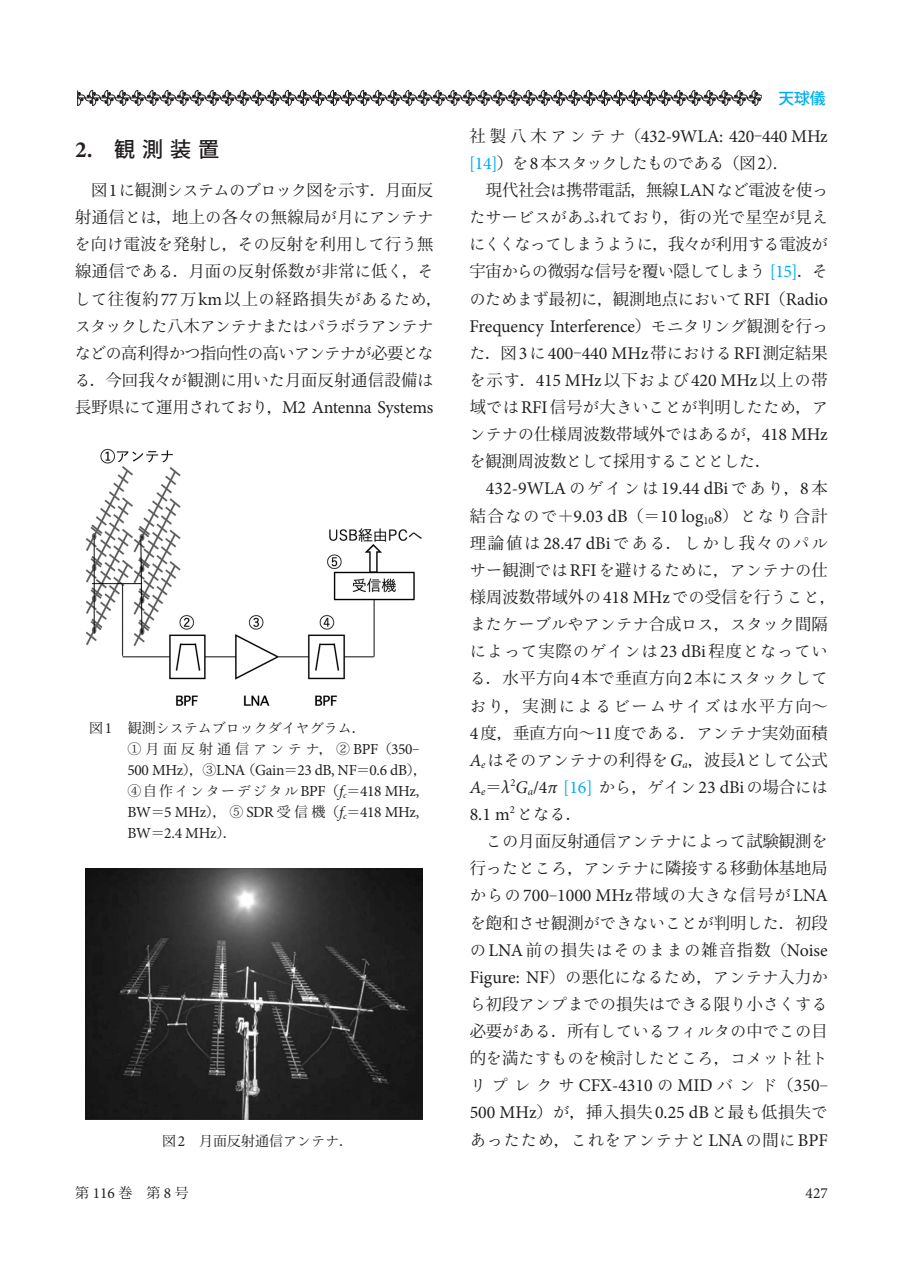
<style>
.page{position:relative;width:903px;height:1275px;background:#fff}
.page>*{position:absolute;margin:0;border:0;box-sizing:border-box;transform-origin:0 0}
.t1{font:500 21px "Koz Go Pr 6 N";color:#231f20}
.t2{font:17.85px/27.1px "Minion Pro";letter-spacing:-.005em;color:#231f20;text-align:justify}
.t3{font:16.28px/27.1px "Ryo Text Plus N";color:#231f20;text-align:justify}
.t4{font:16.28px/27.1px "Koz Min Pr 6 N";letter-spacing:.02em;color:#231f20}
.t5{font:16.28px/27.1px "Ryo Text Plus N";letter-spacing:-.05em;color:#231f20}
.t6{font:16.28px "Ryo Text Plus N";letter-spacing:-.065em;color:#231f20}
.t7{font:16.28px "Ryo Text Plus N";letter-spacing:.045em;color:#231f20}
.t8{font:16.28px "Ryo Text Plus N";letter-spacing:-.045em;color:#231f20}
.t9{font:16.28px "Koz Min Pr 6 N";letter-spacing:-.01em;color:#231f20}
.t10{font:16.28px "Ryo Text Plus N";letter-spacing:.12em;color:#231f20}
.t11{font:500 15.75px "Koz Go Pr 6 N";color:#00aeef}
.t12{font:15.4px/21px "Minion Pro";letter-spacing:-.02em;color:#231f20}
.t13{font:14px "Koz Min Pr 6 N";letter-spacing:.26em;color:#231f20}
.t14{font:14px "Koz Min Pr 6 N";letter-spacing:.285em;color:#231f20}
.t15{font:14px "Ryo Text Plus N";color:#231f20}
.s1{font-family:"Minion Pro";font-weight:700;font-size:23.1px}
.s2{font-family:"Koz Min Pr 6 N"}
.s3{font-family:"Minion Pro";font-size:17.85px}
.s4{font-family:"Ryo Text Plus N"}
.s5{font-family:"Koz Min Pr 6 N";font-size:16.28px}
.s6{font-family:"Ryo Text Plus N";font-size:16.28px}
.s7{font-family:"Minion Pro";font-size:15.4px}
.s8{font-family:"Koz Min Pr 6 N";font-size:14px}
.s9{font-family:"Ryo Text Plus N";font-size:14px}
.s10{font-style:italic}
.s11{font-family:"Minion Pro";font-size:17.85px;color:#00aeef}
.s12{font-family:"Minion Pro";font-style:italic;font-size:17.85px}
</style>
<div class="page">
<img style="left:86px;top:448px;width:336px;height:258px">
<img style="left:86px;top:868px;width:337px;height:251px">
<svg style="left:77px;top:90px;width:685px;height:16px"></svg>
<p class="t1" style="left:75px;top:138px;width:146px"><span class="s1">2.</span> 観測装置</p>
<p class="t8" style="left:91px;top:180px;width:344px"><span class="s2">図</span><span class="s3">1</span>に<span class="s2">観測</span>システムのブロック<span class="s2">図</span>を<span class="s2">示</span>す<span class="s2">．月面反</span></p>
<p class="t4" style="left:74px;top:204px;width:369px">射通信<span class="s4">とは</span>，地上<span class="s4">の</span>各々<span class="s4">の</span>無線局<span class="s4">が</span>月<span class="s4">にアンテナを</span>向<span class="s4">け</span>電波<span class="s4">を</span>発射<span class="s4">し</span>，<span class="s4">その</span>反射<span class="s4">を</span>利用<span class="s4">して</span>行<span class="s4">う</span>無線通信<span class="s4">である</span>．月面<span class="s4">の</span>反射係数<span class="s4">が</span>非常<span class="s4">に</span>低<span class="s4">く</span>，<span class="s4">そして</span>往復約<span class="s3">77</span>万<span class="s3">km</span>以上<span class="s4">の</span>経路損失<span class="s4">があるため</span>，</p>
<p class="t5" style="left:75px;top:312px;width:360px">スタックした<span class="s2">八木</span>アンテナまたはパラボラアンテナなどの<span class="s2">高利得</span>かつ<span class="s2">指向性</span>の<span class="s2">高</span>いアンテナが<span class="s2">必要</span>とな</p>
<p class="t4" style="left:75px;top:367px;width:360px"><span class="s4">る</span>．今回我々<span class="s4">が</span>観測<span class="s4">に</span>用<span class="s4">いた</span>月面反射通信設備<span class="s4">は</span></p>
<p class="t2" style="left:75px;top:394px;width:360px"><span class="s5">長野県</span><span class="s6">にて</span><span class="s5">運用</span><span class="s6">されており</span><span class="s5">，</span>M2 Antenna Systems</p>
<p class="t15" style="left:89px;top:719px;width:278px"><span class="s2">図</span><span class="s7">1</span> <span class="s2">観測</span>システムブロックダイヤグラム<span class="s2">．</span></p>
<p class="t14" style="left:128px;top:741px;width:293px">①月面反射通信<span class="s4">アンテナ</span>，②<span class="s7">BPF</span>（<span class="s7">350</span>‒</p>
<p class="t12" style="left:128px;top:760px;width:301px">500 MHz<span class="s8">），③</span>LNA<span class="s8">（</span>Gain<span class="s8">＝</span>23 dB, NF<span class="s8">＝</span>0.6 dB<span class="s8">），<br>④自作</span><span class="s9">インターデジタル</span>BPF<span class="s8">（</span><span class="s10">f</span><sub>c</sub><span class="s8">＝</span>418 MHz,<br>BW<span class="s8">＝</span>5 MHz<span class="s8">）， ⑤</span> SDR <span class="s8">受信機（</span><span class="s10">f</span><sub>c</sub><span class="s8">＝</span>418 MHz,<br>BW<span class="s8">＝</span>2.4 MHz<span class="s8">）．</span></p>
<p class="t13" style="left:162px;top:1133px;width:193px">図<span class="s7">2</span>　月面反射通信<span class="s4">アンテナ</span>．</p>
<p class="t11" style="left:763px;top:89px;width:64px">　天球儀</p>
<p class="t2" style="left:470px;top:123px;width:360px"><span class="s5">社製八木</span><span class="s6">アンテナ</span><span class="s5">（</span>432-9WLA: 420<span class="s5">‒</span>440 MHz</p>
<p class="t6" style="left:469px;top:153px;width:314px"><span class="s11">[14]</span><span class="s2">）</span>を<span class="s3">8</span><span class="s2">本</span>スタックしたものである<span class="s2">（図</span><span class="s3">2</span><span class="s2">）</span><span class="s3">.</span></p>
<p class="t9" style="left:486px;top:181px;width:344px">現代社会<span class="s4">は</span>携帯電話，無線<span class="s3">LAN</span><span class="s4">など</span>電波<span class="s4">を</span>使<span class="s4">っ</span></p>
<p class="t3" style="left:469px;top:204px;width:360px">たサービスがあふれており<span class="s2">，街</span>の<span class="s2">光</span>で<span class="s2">星空</span>が<span class="s2">見</span>えにくくなってしまうように<span class="s2">，我々</span>が<span class="s2">利用</span>する<span class="s2">電波</span>が<span class="s2">宇宙</span>からの<span class="s2">微弱</span>な<span class="s2">信号</span>を<span class="s2">覆</span>い<span class="s2">隠</span>してしまう <span class="s11">[15]</span><span class="s2">．</span>そのためまず<span class="s2">最初</span>に<span class="s2">，観測地点</span>において<span class="s3">RFI</span><span class="s2">（</span><span class="s3">Radio</span></p>
<p class="t2" style="left:469px;top:313px;width:360px">Frequency Interference<span class="s5">）</span><span class="s6">モニタリング</span><span class="s5">観測</span><span class="s6">を</span><span class="s5">行</span><span class="s6">った</span><span class="s5">．図</span>3<span class="s6">に</span>400<span class="s5">‒</span>440 MHz<span class="s5">帯</span><span class="s6">における</span>RFI<span class="s5">測定結果</span><span class="s6">を</span><span class="s5">示</span><span class="s6">す</span><span class="s5">．</span>415 MHz<span class="s5">以下</span><span class="s6">および</span>420 MHz<span class="s5">以上</span><span class="s6">の</span><span class="s5">帯</span></p>
<p class="t3" style="left:469px;top:394px;width:360px"><span class="s2">域</span>では<span class="s3">RFI</span><span class="s2">信号</span>が<span class="s2">大</span>きいことが<span class="s2">判明</span>したため<span class="s2">，</span>アンテナの<span class="s2">仕様周波数帯域外</span>ではあるが<span class="s2">，</span><span class="s3">418 MHz</span>を<span class="s2">観測周波数</span>として<span class="s2">採用</span>することとした<span class="s2">．</span></p>
<p class="t2" style="left:470px;top:475px;width:360px;text-align:right">432-9WLA <span class="s6">のゲインは</span> 19.44 dBi <span class="s6">であり</span><span class="s5">，</span>8 <span class="s5">本結合</span><span class="s6">なので</span><span class="s5">＋</span>9.03 dB<span class="s5">（＝</span>10 log<sub>10</sub>8<span class="s5">）</span><span class="s6">となり</span><span class="s5">合計</span></p>
<p class="t3" style="left:470px;top:529px;width:360px"><span class="s2">理論値</span>は<span class="s3">28.47 dBi</span>である<span class="s2">．</span>しかし<span class="s2">我々</span>のパルサー<span class="s2">観測</span>では<span class="s3">RFI</span>を<span class="s2">避</span>けるために<span class="s2">，</span>アンテナの<span class="s2">仕</span></p>
<p class="t4" style="left:470px;top:584px;width:368px">様周波数帯域外<span class="s4">の</span><span class="s3">418 MHz</span><span class="s4">での</span>受信<span class="s4">を</span>行<span class="s4">うこと</span>，</p>
<p class="t3" style="left:470px;top:611px;width:360px">またケーブルやアンテナ<span class="s2">合成</span>ロス<span class="s2">，</span>スタック<span class="s2">間隔</span>によって<span class="s2">実際</span>のゲインは<span class="s3">23 dBi</span><span class="s2">程度</span>となってい</p>
<p class="t4" style="left:470px;top:665px;width:360px"><span class="s4">る</span>．水平方向<span class="s3">4</span>本<span class="s4">で</span>垂直方向<span class="s3">2</span>本<span class="s4">にスタックして</span></p>
<p class="t10" style="left:470px;top:695px;width:360px">おり<span class="s2">，実測</span>によるビームサイズは<span class="s2">水平方向～</span></p>
<p class="t4" style="left:470px;top:719px;width:360px"><span class="s3">4</span>度，垂直方向～<span class="s3">11</span>度<span class="s4">である</span>．<span class="s4">アンテナ</span>実効面積</p>
<p class="t3" style="left:470px;top:746px;width:360px"><span class="s12">A</span><sub>e</sub> はそのアンテナの<span class="s2">利得</span>を<span class="s12">G</span><sub>a</sub><span class="s2">，波長</span><span class="s12">λ</span>として<span class="s2">公式<br></span><span class="s12">A</span><sub>e</sub><span class="s2">＝</span><span class="s12">λ</span><sup>2</sup><span class="s12">G</span><sub>a</sub><span class="s3">/4</span><span class="s12">π</span> <span class="s11">[16]</span> から<span class="s2">，</span>ゲイン<span class="s3">23 dBi</span>の<span class="s2">場合</span>には</p>
<p class="t2" style="left:470px;top:801px;width:114px">8.1 m<sup>2</sup> <span class="s6">となる</span><span class="s5">．</span></p>
<p class="t3" style="left:470px;top:828px;width:360px;text-align:right">この<span class="s2">月面反射通信</span>アンテナによって<span class="s2">試験観測</span>を<span class="s2">行</span>ったところ<span class="s2">，</span>アンテナに<span class="s2">隣接</span>する<span class="s2">移動体基地局</span></p>
<p class="t2" style="left:470px;top:882px;width:360px"><span class="s6">からの</span>700<span class="s5">‒</span>1000 MHz<span class="s5">帯域</span><span class="s6">の</span><span class="s5">大</span><span class="s6">きな</span><span class="s5">信号</span><span class="s6">が</span>LNA</p>
<p class="t3" style="left:470px;top:909px;width:360px">を<span class="s2">飽和</span>させ<span class="s2">観測</span>ができないことが<span class="s2">判明</span>した<span class="s2">．初段</span>の<span class="s3">LNA</span><span class="s2">前</span>の<span class="s2">損失</span>はそのままの<span class="s2">雑音指数（</span><span class="s3">Noise Figure: NF</span><span class="s2">）</span>の<span class="s2">悪化</span>になるため<span class="s2">，</span>アンテナ<span class="s2">入力</span>から<span class="s2">初段</span>アンプまでの<span class="s2">損失</span>はできる<span class="s2">限</span>り<span class="s2">小</span>さくする<span class="s2">必要</span>がある<span class="s2">．所有</span>しているフィルタの<span class="s2">中</span>でこの<span class="s2">目的</span>を<span class="s2">満</span>たすものを<span class="s2">検討</span>したところ<span class="s2">，</span>コメット<span class="s2">社</span>ト</p>
<p class="t2" style="left:470px;top:1072px;width:360px"><span class="s6">リプレクサ</span> CFX-4310 <span class="s6">の</span> MID <span class="s6">バンド</span><span class="s5">（</span>350<span class="s5">‒<br></span>500 MHz<span class="s5">）</span><span class="s6">が</span><span class="s5">，挿入損失</span>0.25 dB<span class="s6">と</span><span class="s5">最</span><span class="s6">も</span><span class="s5">低損失</span><span class="s6">で</span></p>
<p class="t7" style="left:470px;top:1129px;width:360px">あったため<span class="s2">，</span>これをアンテナと<span class="s3">LNA</span>の<span class="s2">間</span>に<span class="s3">BPF</span></p>
<p class="t13" style="left:75px;top:1185px;width:115px">第 <span class="s7">116</span> 巻　第 <span class="s7">8</span> 号</p>
<p class="t12" style="left:805px;top:1182px;width:24px">427</p>
</div>
